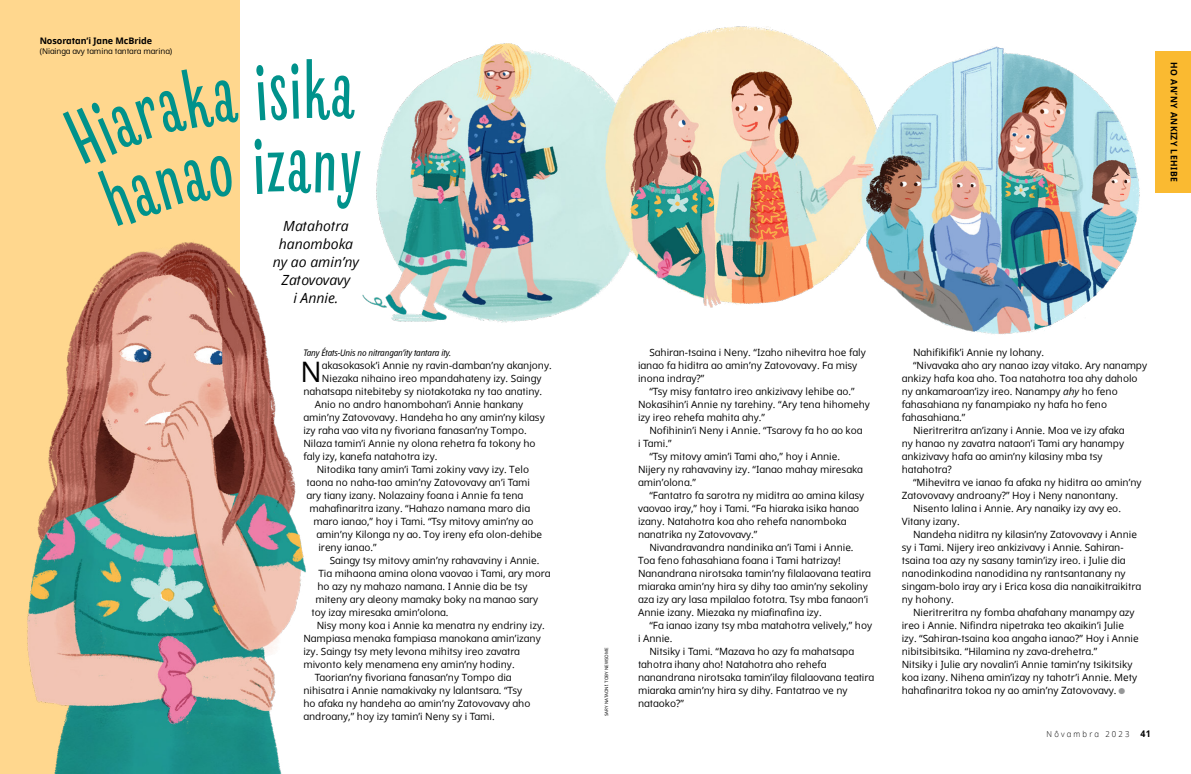
<style>
.page{position:relative;width:1191px;height:774px;background:#fff}
.page>*{position:absolute;margin:0;border:0;box-sizing:border-box;transform-origin:0 0}
.h1_next_Revla{font:700 76.9px "Revla Sans";color:#00928b;scale:.95 1}
.p1_first{font:28.2px "Dots Solidlds Lat";color:#000}
.t1{font:italic 14px/18px "Dots Solidlds Lat";color:#000;text-align:center}
.p1{font:10px/13px "Dots Solidlds Lat";color:#000}
.p1_bio{font:10px/13px "Dots Solidlds Lat";color:#000}
.p1_first-2{font:10px "Dots Solidlds Lat";color:#000}
.p1_bio-2{font:italic 9px "Dots Solid Condlds Lat";letter-spacing:-.01em;color:#000}
.p1_author-name{font:700 9px "Dots Solidlds Lat";letter-spacing:-.005em;color:#000}
.p1_series-title__For_Older_Kids{font:700 9px "Dots Solidlds Lat";letter-spacing:.06em;color:#000;scale:.95 1}
.t2{font:300 8.2px "Dots Solidlds Lat";letter-spacing:.28em;color:#000;scale:.95 1}
.p1_author-role{font:8px "Dots Solidlds Lat";letter-spacing:-.005em;color:#000}
.t3{font:4.5px "Dots Solidlds Lat";color:#000}
.s1{font-style:italic}
.s2{font-family:"Ding P Ilds Dpi";font-size:8.5px;color:#969798}
.s3{font-weight:700;font-size:9.2px}
</style>
<div class="page">
<div style="left:0;top:0;width:240px;height:774px;background:#ffd78e"></div>
<div style="left:1155px;top:51px;width:36px;height:142px;background:#faba31"></div>
<img style="left:27px;top:242px;width:279px;height:532px">
<img style="left:298px;top:27px;width:842px;height:322px">
<img style="left:1056px;top:259px;width:14px;height:8px">
<svg style="left:298px;top:63px;width:2px;height:58px"></svg>
<svg style="left:332px;top:75px;width:23px;height:44px"></svg>
<svg style="left:315px;top:150px;width:45px;height:59px"></svg>
<p class="p1_author-name" style="left:40px;top:34px;width:114px">Nosoratan’i Jane McBride</p>
<p class="p1_author-role" style="left:40px;top:45px;width:134px">(Niainga avy tamina tantara marina)</p>
<p class="h1_next_Revla" style="left:303px;top:46px;width:28px">k</p>
<p class="h1_next_Revla" style="left:287px;top:121px;width:26px">a</p>
<p class="t1" style="left:273px;top:217px;width:88px">Matahotra hanomboka ny ao amin’ny<br>Zatovovavy<br>i Annie.</p>
<p class="p1_bio-2" style="left:303px;top:346px;width:149px">Tany États-Unis no nitrangan’ity tantara ity.</p>
<p class="p1_first" style="left:301px;top:351px;width:23px">N</p>
<p class="p1_first-2" style="left:322px;top:358px;width:231px">akasokasok’i Annie ny ravin-damban’ny akanjony.</p>
<p class="p1_first-2" style="left:322px;top:371px;width:221px">Niezaka nihaino ireo mpandahateny izy. Saingy</p>
<p class="p1_first-2" style="left:303px;top:384px;width:240px">nahatsapa nitebiteby sy niotakotaka ny tao anatiny.</p>
<p class="p1" style="left:303px;top:398px;width:243px;text-indent:11px">Anio no andro hanombohan’i Annie hankany amin’ny Zatovovavy. Handeha ho any amin’ny kilasy izy raha vao vita ny fivoriana fanasan’ny Tompo.<br>Nilaza tamin’i Annie ny olona rehetra fa tokony ho faly izy, kanefa natahotra izy.</p>
<p class="p1" style="left:317px;top:463px;width:214px">Nitodika tany amin’i Tami zokiny vavy izy. Telo</p>
<p class="p1" style="left:306px;top:476px;width:225px">taona no naha-tao amin’ny Zatovovavy an’i Tami</p>
<p class="p1" style="left:306px;top:489px;width:218px">ary tiany izany. Nolazainy foana i Annie fa tena</p>
<p class="p1" style="left:309px;top:502px;width:222px">mahafinaritra izany. “Hahazo namana maro dia</p>
<p class="p1" style="left:313px;top:515px;width:222px">maro ianao,” hoy i Tami. “Tsy mitovy amin’ny ao</p>
<p class="p1" style="left:316px;top:528px;width:227px">amin’ny Kilonga ny ao. Toy ireny efa olon-dehibe</p>
<p class="p1" style="left:318px;top:541px;width:60px">ireny ianao.”</p>
<p class="p1" style="left:330px;top:554px;width:211px">Saingy tsy mitovy amin’ny rahavaviny i Annie.</p>
<p class="p1" style="left:318px;top:567px;width:233px">Tia mihaona amina olona vaovao i Tami, ary mora</p>
<p class="p1" style="left:317px;top:580px;width:212px">ho azy ny mahazo namana. I Annie dia be tsy</p>
<p class="p1" style="left:315px;top:593px;width:224px">miteny ary aleony mamaky boky na manao sary</p>
<p class="p1" style="left:311px;top:606px;width:139px">toy izay miresaka amin’olona.</p>
<p class="p1" style="left:303px;top:619px;width:243px;text-indent:13px">Nisy mony koa i Annie ka menatra ny endriny izy.<br>Nampiasa menaka fampiasa manokana amin’izany izy. Saingy tsy mety levona mihitsy ireo zavatra mivonto kely menamena eny amin’ny hodiny.</p>
<p class="p1" style="left:303px;top:671px;width:228px;text-indent:11px">Taorian’ny fivoriana fanasan’ny Tompo dia nihisatra i Annie namakivaky ny lalantsara. “Tsy ho afaka ny handeha ao amin’ny Zatovovavy aho androany,” hoy izy tamin’i Neny sy i Tami.</p>
<p class="p1_series-title__For_Older_Kids" style="left:1180px;top:62px;width:127px;rotate:90deg">HO AN’NY ANKIZY LEHIBE</p>
<p class="t3" style="left:603px;top:716px;width:70px;rotate:-90deg">SARY NATAON’I TOBY NEWSOME</p>
<p class="p1" style="left:638px;top:346px;width:229px;text-indent:11px">Sahiran-tsaina i Neny. “Izaho nihevitra hoe faly ianao fa hiditra ao amin’ny Zatovovavy. Fa misy inona indray?”</p>
<p class="p1" style="left:638px;top:385px;width:233px;text-indent:11px">“Tsy misy fantatro ireo ankizivavy lehibe ao.”<br>Nokasihin’i Annie ny tarehiny. “Ary tena hihomehy izy ireo rehefa mahita ahy.”</p>
<p class="p1" style="left:638px;top:424px;width:226px;text-indent:11px">Nofihinin’i Neny i Annie. “Tsarovy fa ho ao koa i Tami.”</p>
<p class="p1" style="left:638px;top:450px;width:226px;text-indent:11px">“Tsy mitovy amin’i Tami aho,” hoy i Annie.<br>Nijery ny rahavaviny izy. “Ianao mahay miresaka amin’olona.”</p>
<p class="p1" style="left:638px;top:489px;width:228px;text-indent:11px">“Fantatro fa sarotra ny miditra ao amina kilasy vaovao iray,” hoy i Tami. “Fa hiaraka isika hanao izany. Natahotra koa aho rehefa nanomboka nanatrika ny Zatovovavy.”</p>
<p class="p1" style="left:638px;top:541px;width:234px;text-indent:11px">Nivandravandra nandinika an’i Tami i Annie.<br>Toa feno fahasahiana foana i Tami hatrizay!<br>Nanandrana nirotsaka tamin’ny filalaovana teatira miaraka amin’ny hira sy dihy tao amin’ny sekoliny aza izy ary lasa mpilalao fototra. Tsy mba fanaon’i Annie izany. Miezaka ny miafinafina izy.</p>
<p class="p1" style="left:638px;top:619px;width:236px;text-indent:11px">“Fa ianao izany tsy mba matahotra velively,” hoy i Annie.</p>
<p class="p1" style="left:638px;top:645px;width:237px;text-indent:11px">Nitsiky i Tami. “Mazava ho azy fa mahatsapa tahotra ihany aho! Natahotra aho rehefa nanandrana nirotsaka tamin’ilay filalaovana teatira miaraka amin’ny hira sy dihy. Fantatrao ve ny nataoko?”</p>
<p class="p1" style="left:913px;top:346px;width:132px">Nahifikifik’i Annie ny lohany.</p>
<p class="p1" style="left:901px;top:359px;width:247px;text-indent:11px">“Nivavaka aho ary nanao izay vitako. Ary nanampy ankizy hafa koa aho. Toa natahotra toa ahy daholo ny ankamaroan’izy ireo. Nanampy <span class="s1">ahy</span> ho feno fahasahiana ny fanampiako ny hafa ho feno fahasahiana.”</p>
<p class="p1" style="left:901px;top:424px;width:224px;text-indent:11px">Nieritreritra an’izany i Annie. Moa ve izy afaka ny hanao ny zavatra nataon’i Tami ary hanampy ankizivavy hafa ao amin’ny kilasiny mba tsy hatahotra?</p>
<p class="p1" style="left:901px;top:476px;width:241px;text-indent:11px">“Mihevitra ve ianao fa afaka ny hiditra ao amin’ny<br>Zatovovavy androany?” Hoy i Neny nanontany.</p>
<p class="p1" style="left:901px;top:502px;width:221px;text-indent:11px">Nisento lalina i Annie. Ary nanaiky izy avy eo.<br>Vitany izany.</p>
<p class="p1" style="left:901px;top:528px;width:241px;text-indent:11px">Nandeha niditra ny kilasin’ny Zatovovavy i Annie sy i Tami. Nijery ireo ankizivavy i Annie. Sahiran&shy;tsaina toa azy ny sasany tamin’izy ireo. i Julie dia nanodinkodina nanodidina ny rantsantanany ny singam-bolo iray ary i Erica kosa dia nanaikitraikitra ny hohony.</p>
<p class="p1" style="left:901px;top:606px;width:238px;text-indent:11px">Nieritreritra ny fomba ahafahany manampy azy ireo i Annie. Nifindra nipetraka teo akaikin’i Julie izy. “Sahiran-tsaina koa angaha ianao?” Hoy i Annie nibitsibitsika. “Hilamina ny zava-drehetra.”</p>
<p class="p1_bio" style="left:901px;top:658px;width:237px">Nitsiky i Julie ary novalin’i Annie tamin’ny tsikitsiky koa izany. Nihena amin’izay ny tahotr’i Annie. Mety hahafinaritra tokoa ny ao amin’ny Zatovovavy. <span class="s2">●</span></p>
<p class="t2" style="left:1046px;top:728px;width:111px">Nôvambra 2023 <span class="s3">41</span></p>
</div>
